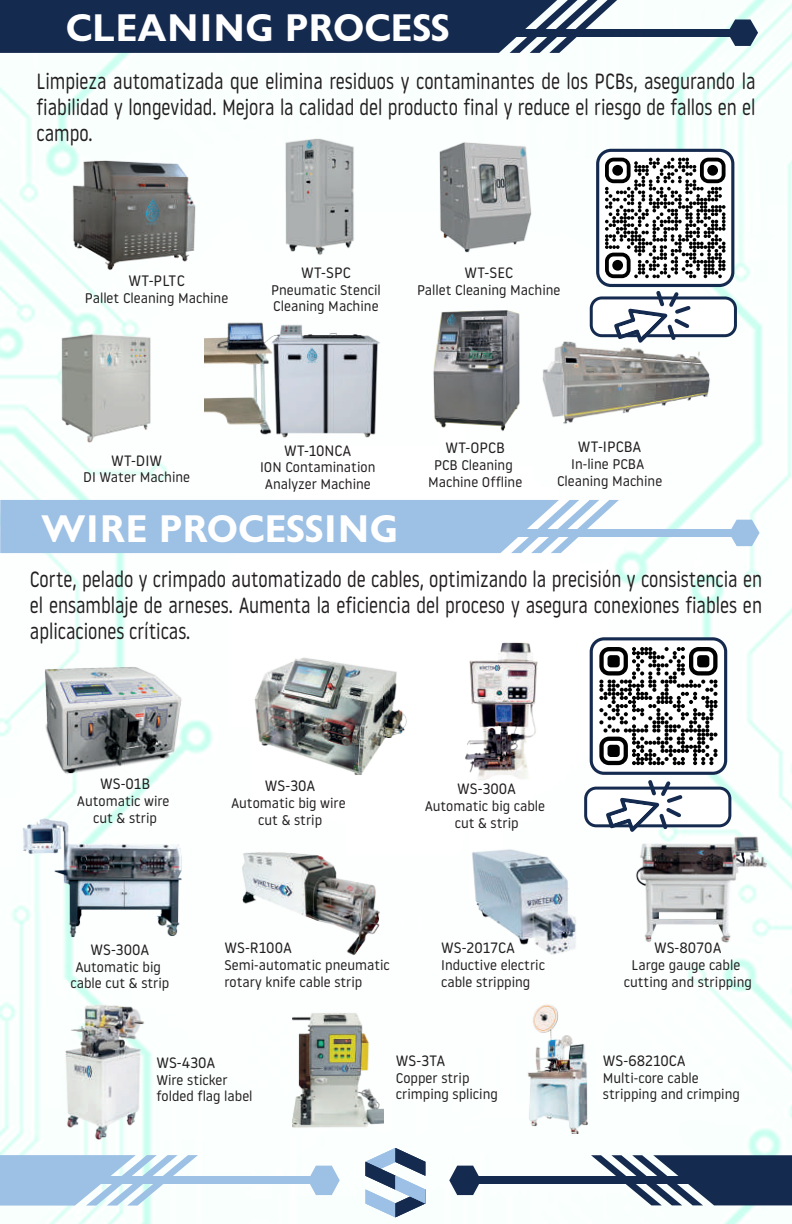
<style>
.page{position:relative;width:792px;height:1224px;background:#fff}
.page>*{position:absolute;margin:0;border:0;box-sizing:border-box;transform-origin:0 0}
.t1{font:700 38.6px "Gill Sans Display MT Pro";color:#fff}
.t2{font:22px/26px "Noway Round";color:#231f20;text-align:justify;scale:.83 1}
.t3{font:15.2px "Noway Round";color:#231f20}
.t4{font:15px "Noway Round";color:#231f20}
.t5{font:14px/16.8px "Noway Round";color:#231f20;text-align:center}
</style>
<div class="page">
<img style="left:0;top:0;width:792px;height:1224px">
<div style="left:504px;top:29px;width:231px;height:7px;background:#152a4f"></div>
<svg style="left:0;top:0;width:617px;height:53px;background:#283b5d"></svg>
<svg style="left:728px;top:19px;width:30px;height:27px"></svg>
<div style="left:0;top:1176px;width:315px;height:8px;background:#9dc0e5"></div>
<svg style="left:0;top:1155px;width:198px;height:51px"></svg>
<svg style="left:308px;top:1166px;width:32px;height:29px"></svg>
<div style="left:474px;top:1176px;width:318px;height:8px;background:#152a4f"></div>
<svg style="left:591px;top:1155px;width:201px;height:50px"></svg>
<svg style="left:449px;top:1166px;width:32px;height:29px"></svg>
<svg style="left:365px;top:1148px;width:61px;height:69px"></svg>
<div style="left:598px;top:150px;width:135px;height:135px;background:#fff;border-radius:13px"></div>
<div style="left:596px;top:149px;width:138px;height:138px;border:3px solid #152a4f;border-radius:13px"></div>
<svg style="left:605px;top:158px;width:121px;height:120px"></svg>
<div style="left:612px;top:165px;width:11px;height:11px;background:#000001;border-radius:50%"></div>
<div style="left:707px;top:165px;width:11px;height:11px;background:#000001;border-radius:50%"></div>
<div style="left:612px;top:260px;width:11px;height:11px;background:#000001;border-radius:50%"></div>
<img style="left:57px;top:997px;width:98px;height:147px">
<img style="left:628px;top:823px;width:144px;height:130px">
<img style="left:293px;top:1010px;width:91px;height:119px">
<div style="left:591px;top:298px;width:144px;height:38px;background:#fff;border-radius:11px"></div>
<div style="left:590px;top:296px;width:147px;height:41px;border:3px solid #152a4f;border-radius:11px"></div>
<div style="left:586px;top:788px;width:144px;height:38px;background:#fff;border-radius:11px"></div>
<div style="left:584px;top:787px;width:147px;height:40px;border:3px solid #152a4f;border-radius:11px"></div>
<svg style="left:614px;top:291px;width:77px;height:42px"></svg>
<svg style="left:606px;top:780px;width:76px;height:52px"></svg>
<div style="left:506px;top:529px;width:231px;height:7px;background:#9dc0e5"></div>
<svg style="left:0;top:500px;width:619px;height:53px;background:#a4c5e7"></svg>
<svg style="left:729px;top:520px;width:31px;height:26px"></svg>
<div style="left:591px;top:639px;width:135px;height:134px;background:#fff;border-radius:13px"></div>
<div style="left:590px;top:637px;width:137px;height:138px;border:3px solid #152a4f;border-radius:13px"></div>
<svg style="left:599px;top:647px;width:119px;height:118px"></svg>
<img style="left:43px;top:665px;width:140px;height:110px">
<img style="left:253px;top:653px;width:157px;height:127px">
<img style="left:22px;top:818px;width:161px;height:120px">
<img style="left:240px;top:852px;width:142px;height:104px">
<img style="left:464px;top:640px;width:76px;height:143px">
<img style="left:64px;top:154px;width:142px;height:120px">
<img style="left:52px;top:325px;width:114px;height:127px">
<img style="left:274px;top:131px;width:92px;height:129px">
<img style="left:431px;top:135px;width:110px;height:124px">
<img style="left:204px;top:309px;width:187px;height:138px">
<img style="left:561px;top:333px;width:156px;height:97px">
<img style="left:400px;top:286px;width:161px;height:160px">
<img style="left:454px;top:840px;width:139px;height:125px">
<img style="left:523px;top:1003px;width:74px;height:130px">
<h1 class="t1" style="left:66px;top:5px;width:385px">CLEANING PROCESS</h1>
<h2 class="t2" style="left:37px;top:67px;width:868px">Limpieza automatizada que elimina residuos y contaminantes de los PCBs, asegurando la fiabilidad y longevidad. Mejora la calidad del producto final y reduce el riesgo de fallos en el campo.</h2>
<p class="t3" style="left:128px;top:270px;width:58px">WT-PLTC</p>
<p class="t5" style="left:85px;top:289px;width:145px">Pallet Cleaning Machine</p>
<p class="t4" style="left:301px;top:262px;width:51px">WT-SPC</p>
<p class="t5" style="left:271px;top:281px;width:111px;text-align:left">Pneumatic Stencil<br>Cleaning Machine</p>
<p class="t4" style="left:465px;top:263px;width:50px">WT-SEC</p>
<p class="t5" style="left:417px;top:281px;width:145px">Pallet Cleaning Machine</p>
<p class="t4" style="left:111px;top:450px;width:53px">WT-DIW</p>
<p class="t5" style="left:83px;top:468px;width:109px">DI Water Machine</p>
<p class="t4" style="left:284px;top:440px;width:69px">WT-10NCA</p>
<p class="t5" style="left:260px;top:458px;width:117px">ION Contamination<br>Analyzer Machine</p>
<h1 class="t1" style="left:41px;top:506px;width:359px">WIRE PROCESSING</h1>
<p class="t4" style="left:446px;top:438px;width:61px">WT-OPCB</p>
<p class="t5" style="left:428px;top:456px;width:96px">PCB Cleaning<br>Machine Offline</p>
<p class="t4" style="left:578px;top:437px;width:65px">WT-IPCBA</p>
<p class="t5" style="left:557px;top:455px;width:107px">In-line PCBA<br>Cleaning Machine</p>
<h2 class="t2" style="left:30px;top:565px;width:884px">Corte, pelado y crimpado automatizado de cables, optimizando la precisión y consistencia en el ensamblaje de arneses. Aumenta la eficiencia del proceso y asegura conexiones fiables en aplicaciones críticas.</h2>
<p class="t4" style="left:100px;top:773px;width:51px">WS-01B</p>
<p class="t5" style="left:77px;top:792px;width:94px">Automatic wire cut &amp; strip</p>
<p class="t4" style="left:90px;top:939px;width:61px">WS-300A</p>
<p class="t5" style="left:70px;top:958px;width:100px">Automatic big cable cut &amp; strip</p>
<p class="t4" style="left:265px;top:775px;width:52px">WS-30A</p>
<p class="t5" style="left:231px;top:794px;width:116px">Automatic big wire cut &amp; strip</p>
<p class="t4" style="left:457px;top:778px;width:61px">WS-300A</p>
<p class="t5" style="left:425px;top:797px;width:122px">Automatic big cable cut &amp; strip</p>
<p class="t4" style="left:225px;top:937px;width:69px">WS-R100A</p>
<p class="t5" style="left:225px;top:956px;width:167px;text-align:left">Semi-automatic pneumatic rotary knife cable strip</p>
<p class="t4" style="left:441px;top:937px;width:76px">WS-2017CA</p>
<p class="t5" style="left:441px;top:956px;width:105px;text-align:left">Inductive electric cable stripping</p>
<p class="t4" style="left:156px;top:1052px;width:61px">WS-430A</p>
<p class="t5" style="left:156px;top:1071px;width:98px;text-align:left">Wire sticker folded flag label</p>
<p class="t4" style="left:396px;top:1050px;width:51px">WS-3TA</p>
<p class="t5" style="left:396px;top:1069px;width:103px;text-align:left">Copper strip crimping splicing</p>
<p class="t4" style="left:654px;top:937px;width:69px">WS-8070A</p>
<p class="t5" style="left:624px;top:956px;width:130px">Large gauge cable cutting and stripping</p>
<p class="t4" style="left:603px;top:1050px;width:84px">WS-68210CA</p>
<p class="t5" style="left:603px;top:1069px;width:138px;text-align:left">Multi-core cable stripping and crimping</p>
</div>
